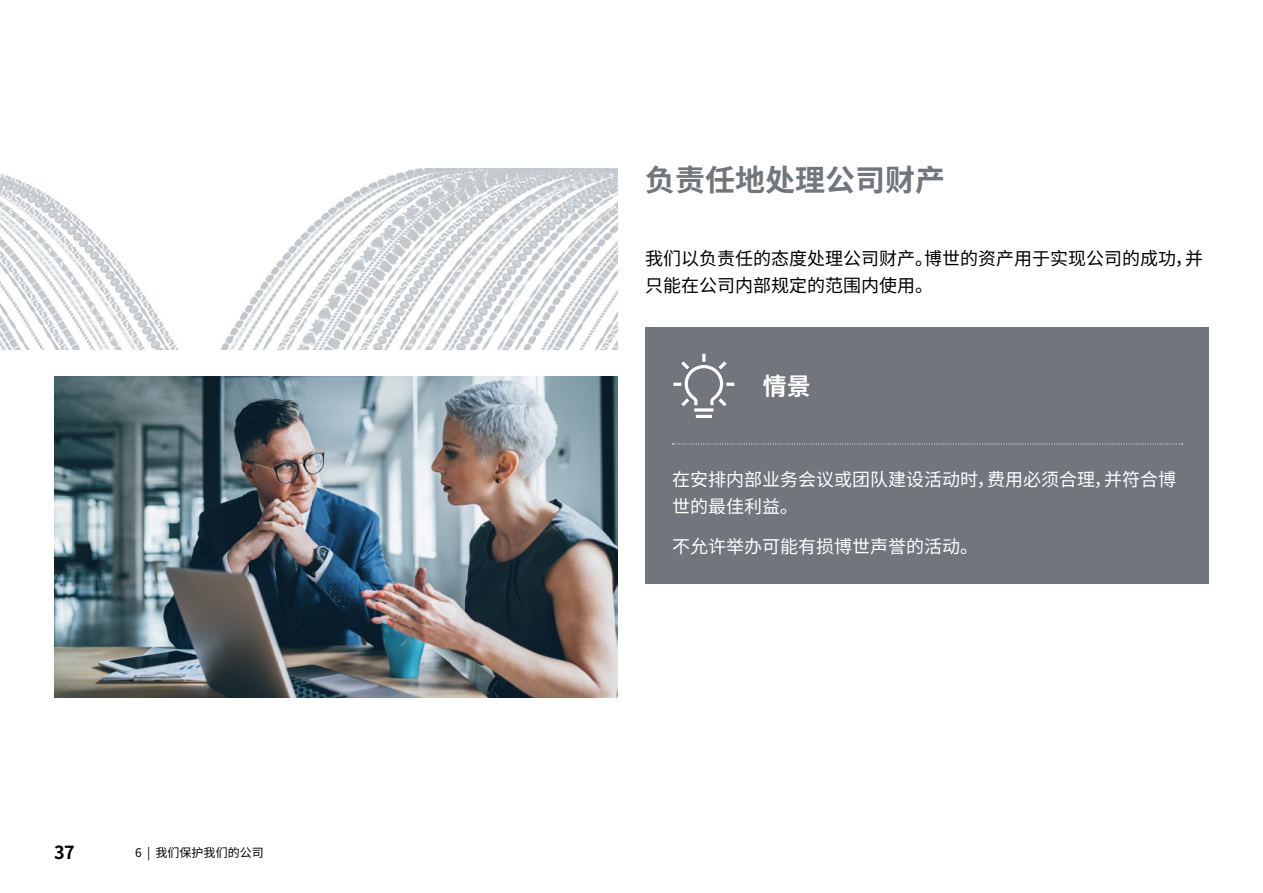
<style>
.page{position:relative;width:1263px;height:893px;background:#fff}
.page>*{position:absolute;margin:0;border:0;box-sizing:border-box;transform-origin:0 0}
.t1{font:700 30px "Noto Sans SC";color:#71767c}
.t2{font:700 24px "Noto Sans SC";color:#fff}
.t3{font:18px/27px "Noto Sans SC";color:#fff}
.t4{font:18px/27px "Noto Sans SC";color:#000}
.t5{font:700 18px "Noto Sans SC";color:#000}
.t6{font:12px "Noto Sans SC";color:#000}
</style>
<div class="page">
<div style="left:645px;top:327px;width:564px;height:117px;background:#71767c"></div>
<svg style="left:673px;top:354px;width:61px;height:64px"></svg>
<div style="left:645px;top:444px;width:564px;height:140px;background:#71767c"></div>
<svg style="left:672px;top:444px;width:510px;height:1px"></svg>
<img style="left:54px;top:377px;width:564px;height:320px">
<img style="left:0;top:168px;width:618px;height:182px">
<p class="t5" style="left:54px;top:842px;width:22px">37</p>
<p class="t6" style="left:135px;top:846px;width:130px">6 | 我们保护我们的公司</p>
<h1 class="t1" style="left:645px;top:163px;width:301px">负责任地处理公司财产</h1>
<p class="t4" style="left:645px;top:246px;width:559px">我们以负责任的态度处理公司财产。博世的资产用于实现公司的成功，并只能在公司内部规定的范围内使用。</p>
<h2 class="t2" style="left:763px;top:372px;width:49px">情景</h2>
<p class="t3" style="left:672px;top:466px;width:505px">在安排内部业务会议或团队建设活动时，费用必须合理，并符合博世的最佳利益。</p>
<p class="t3" style="left:672px;top:533px;width:308px">不允许举办可能有损博世声誉的活动。</p>
</div>
